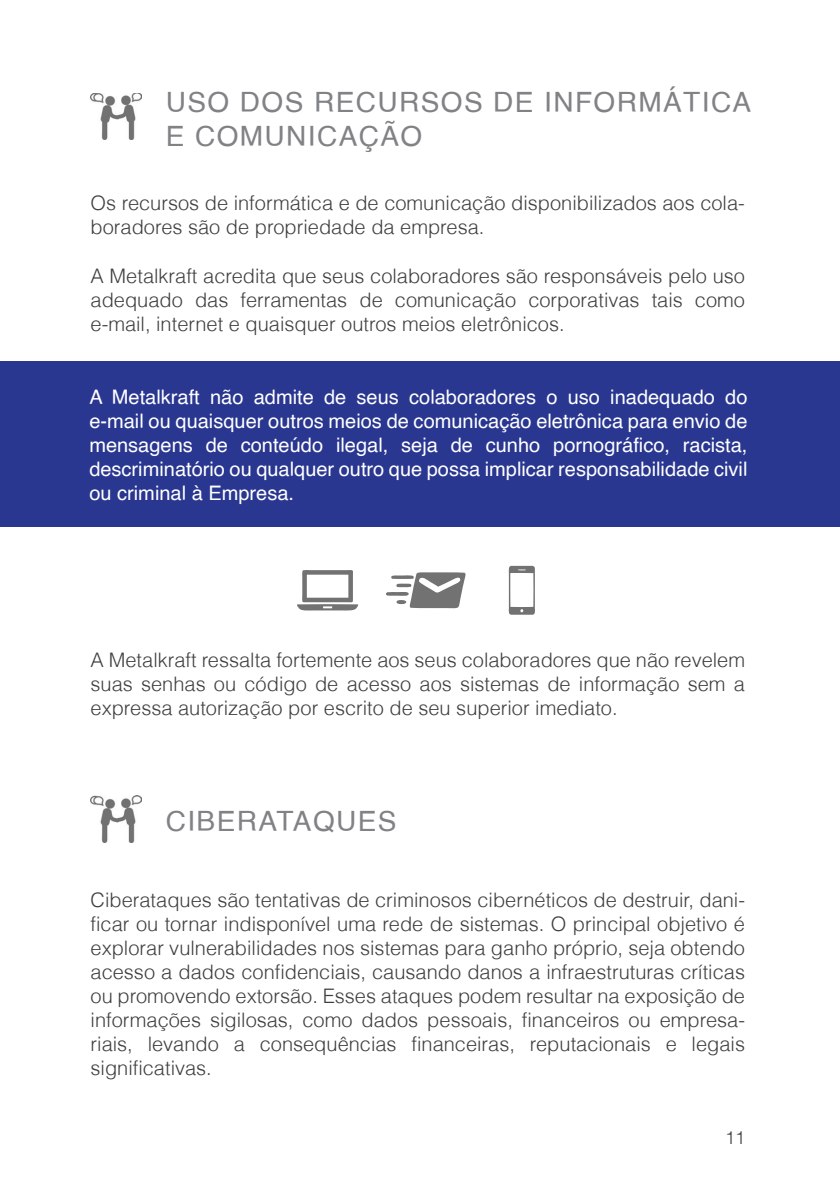
<style>
.page{position:relative;width:840px;height:1191px;background:#fff}
.page>*{position:absolute;margin:0;border:0;box-sizing:border-box;transform-origin:0 0}
.t1{font:28px/33.6px "Helvetica";letter-spacing:.05em;color:#808285}
.t2{font:300 20px/24px "Helvetica";color:#3e3e3f;text-align:justify}
.t3{font:20px/24px "Helvetica";color:#fff;text-align:justify}
.t4{font:300 18px "Helvetica";color:#3e3e3f}
</style>
<div class="page">
<img style="left:90px;top:93px;width:51px;height:47px">
<div style="left:0;top:361px;width:839px;height:165px;background:#2a3791"></div>
<svg style="left:386px;top:572px;width:79px;height:37px"></svg>
<svg style="left:508px;top:566px;width:27px;height:48px"></svg>
<svg style="left:297px;top:570px;width:61px;height:41px"></svg>
<img style="left:90px;top:795px;width:51px;height:47px">
<h1 class="t1" style="left:166px;top:86px;width:586px">USO DOS RECURSOS DE INFORMÁTICA<br>E COMUNICAÇÃO</h1>
<p class="t2" style="left:90px;top:191px;width:655px">Os recursos de informática e de comunicação disponibilizados aos cola&shy;boradores são de propriedade da empresa.</p>
<p class="t2" style="left:90px;top:263px;width:655px">A Metalkraft acredita que seus colaboradores são responsáveis pelo uso adequado das ferramentas de comunicação corporativas tais como e-mail, internet e quaisquer outros meios eletrônicos.</p>
<p class="t3" style="left:89px;top:385px;width:659px">A Metalkraft não admite de seus colaboradores o uso inadequado do e-mail ou quaisquer outros meios de comunicação eletrônica para envio de mensagens de conteúdo ilegal, seja de cunho pornográfico, racista, descriminatório ou qualquer outro que possa implicar responsabilidade civil ou criminal à Empresa.</p>
<p class="t2" style="left:90px;top:647px;width:655px">A Metalkraft ressalta fortemente aos seus colaboradores que não revelem suas senhas ou código de acesso aos sistemas de informação sem a expressa autorização por escrito de seu superior imediato.</p>
<h1 class="t1" style="left:166px;top:805px;width:232px">CIBERATAQUES</h1>
<p class="t2" style="left:90px;top:887px;width:655px">Ciberataques são tentativas de criminosos cibernéticos de destruir, dani&shy;ficar ou tornar indisponível uma rede de sistemas. O principal objetivo é explorar vulnerabilidades nos sistemas para ganho próprio, seja obtendo acesso a dados confidenciais, causando danos a infraestruturas críticas ou promovendo extorsão. Esses ataques podem resultar na exposição de informações sigilosas, como dados pessoais, financeiros ou empresa&shy;riais, levando a consequências financeiras, reputacionais e legais significativas.</p>
<p class="t4" style="left:724px;top:1126px;width:22px">11</p>
</div>
